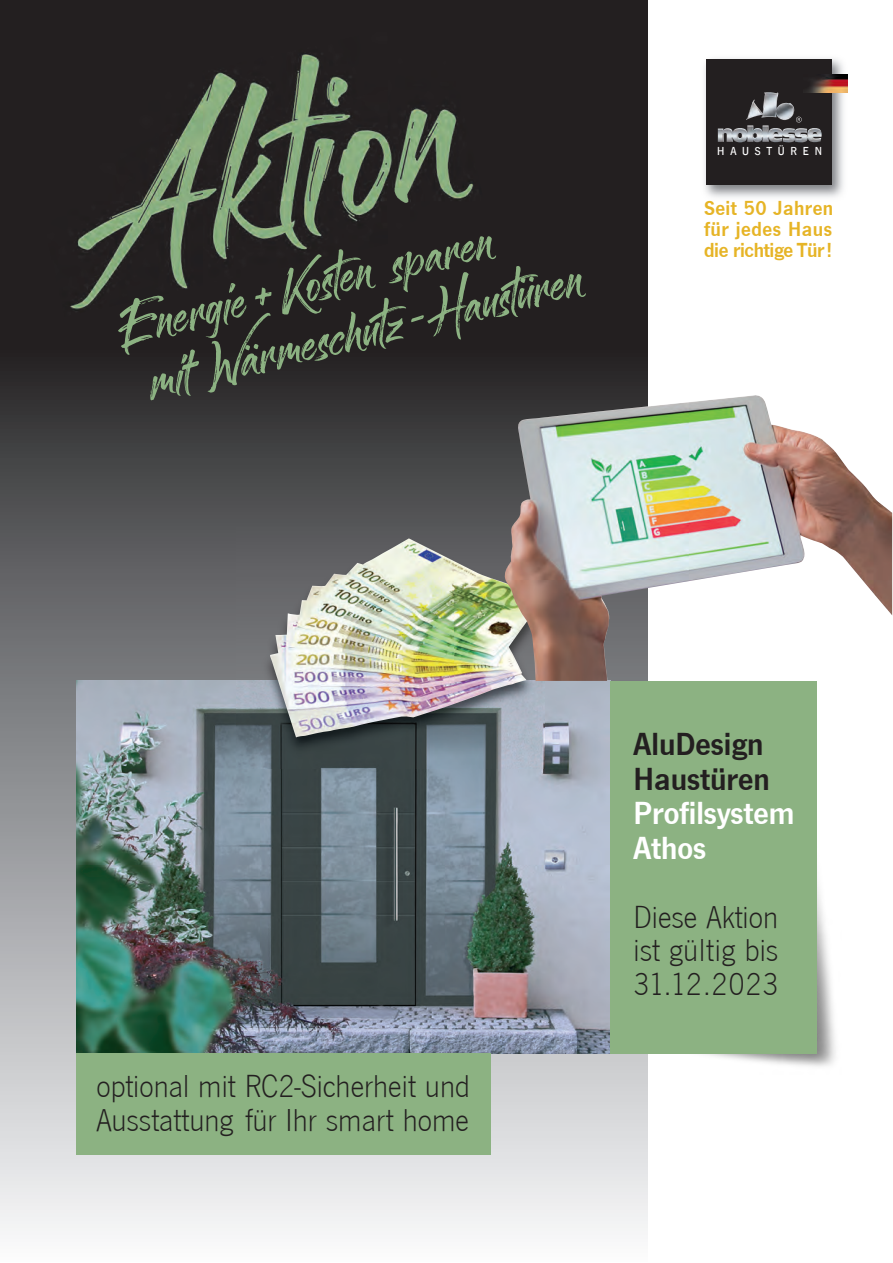
<style>
.page{position:relative;width:893px;height:1263px;background:#fff}
.page>*{position:absolute;margin:0;border:0;box-sizing:border-box;transform-origin:0 0}
.t1{font:72px "Sandbrush";color:#8cb282}
.t2{font:300 33px/33.8px "News Got T";color:#231f20;text-align:justify}
.t3{font:33px/34.5px "News Got T Dem";color:#231f20}
.t4{font:33px/34.5px "News Got T Dem";color:#fff}
.t5{font:21px/21px "News Got T Dem";letter-spacing:.02em;color:#e6b426;text-align:justify}
.t6{font:500 12px "News Got T";letter-spacing:.48em;color:#fff}
.s1{font-size:60px}
</style>
<div class="page">
<div style="left:0;top:347px;width:647px;height:915px;background:linear-gradient(to bottom,#2b2b2e,#f8fafc)"></div>
<div style="left:0;top:1px;width:647px;height:349px;background:#231f20"></div>
<img style="left:70px;top:54px;width:404px;height:256px">
<img style="left:387px;top:189px;width:23px;height:33px">
<img style="left:77px;top:681px;width:533px;height:372px">
<img style="left:665px;top:845px;width:171px;height:222px">
<div style="left:610px;top:681px;width:206px;height:372px;background:#8cb282"></div>
<div style="left:77px;top:1054px;width:414px;height:101px;background:#8cb282"></div>
<img style="left:704px;top:58px;width:144px;height:140px">
<div style="left:705px;top:59px;width:126px;height:126px;background:#231f20"></div>
<img style="left:718px;top:99px;width:104px;height:43px">
<img style="left:807px;top:74px;width:40px;height:18px">
<img style="left:237px;top:527px;width:307px;height:242px">
<img style="left:270px;top:538px;width:259px;height:199px">
<img style="left:505px;top:395px;width:387px;height:286px">
<svg style="left:181px;top:361px;width:19px;height:9px"></svg>
<h1 class="t1" style="left:109px;top:298px;width:386px;rotate:-14deg">Energie+<span class="s1">K</span>osten sparen</h1>
<h1 class="t1" style="left:139px;top:350px;width:447px;rotate:-14deg">mil <span class="s1">W</span>ärmeschutz-Haustüren</h1>
<p class="t6" style="left:717px;top:143px;width:106px">HAUSTÜREN</p>
<p class="t5" style="left:704px;top:196px;width:131px">Seit 50 Jahren für jedes Haus die richtige Tür!</p>
<p class="t2" style="left:97px;top:1066px;width:375px;line-height:34.5px">optional mit RC2-Sicherheit und<br>Ausstattung für Ihr smart home</p>
<p class="t3" style="left:634px;top:725px;width:138px">AluDesign<br>Haustüren</p>
<p class="t4" style="left:634px;top:793px;width:162px">Profilsystem<br>Athos</p>
<p class="t2" style="left:634px;top:897px;width:146px">Diese Aktion ist gültig bis 31.12.2023</p>
</div>
